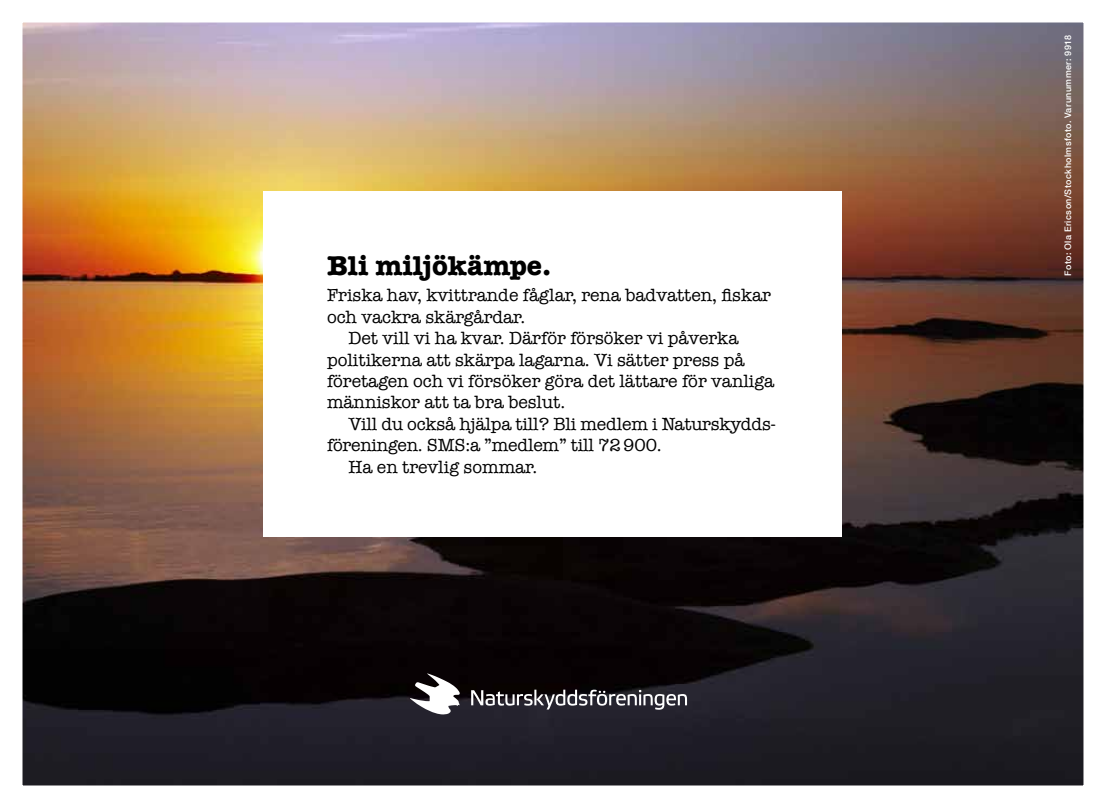
<style>
.page{position:relative;width:1106px;height:808px;background:#fff}
.page>*{position:absolute;margin:0;border:0;box-sizing:border-box;transform-origin:0 0}
.t1{font:700 28.05px "American Typewriter";color:#000}
.t2{font:17.85px "American Typewriter";color:#000}
.t3{font:500 9px "Helvetica Neue";letter-spacing:.045em;color:#fff}
</style>
<div class="page">
<img style="left:23px;top:23px;width:1060px;height:762px">
<svg style="left:471px;top:690px;width:216px;height:20px"></svg>
<svg style="left:410px;top:673px;width:50px;height:41px"></svg>
<div style="left:264px;top:191px;width:578px;height:346px;background:#fff"></div>
<h1 class="t1" style="left:327px;top:241px;width:226px">Bli miljökämpe.</h1>
<p class="t2" style="left:327px;top:282px;width:445px">Friska hav, kvittrande fåglar, rena badvatten, fiskar</p>
<p class="t2" style="left:327px;top:303px;width:200px">och vackra skärgårdar.</p>
<p class="t2" style="left:348px;top:325px;width:391px">Det vill vi ha kvar. Därför försöker vi påverka</p>
<p class="t2" style="left:327px;top:346px;width:419px">politikerna att skärpa lagarna. Vi sätter press på</p>
<p class="t2" style="left:327px;top:367px;width:448px">företagen och vi försöker göra det lättare för vanliga</p>
<p class="t2" style="left:327px;top:389px;width:240px">människor att ta bra beslut.</p>
<p class="t2" style="left:348px;top:410px;width:429px">Vill du också hjälpa till? Bli medlem i Naturskydds-</p>
<p class="t2" style="left:327px;top:432px;width:336px">föreningen. SMS:a ”medlem” till 72 900.</p>
<p class="t2" style="left:348px;top:453px;width:190px">Ha en trevlig sommar.</p>
<p class="t3" style="left:1062px;top:276px;width:242px;rotate:-90deg">Foto: Ola Ericson/Stockholmsfoto. Varunummer: 9918</p>
</div>
